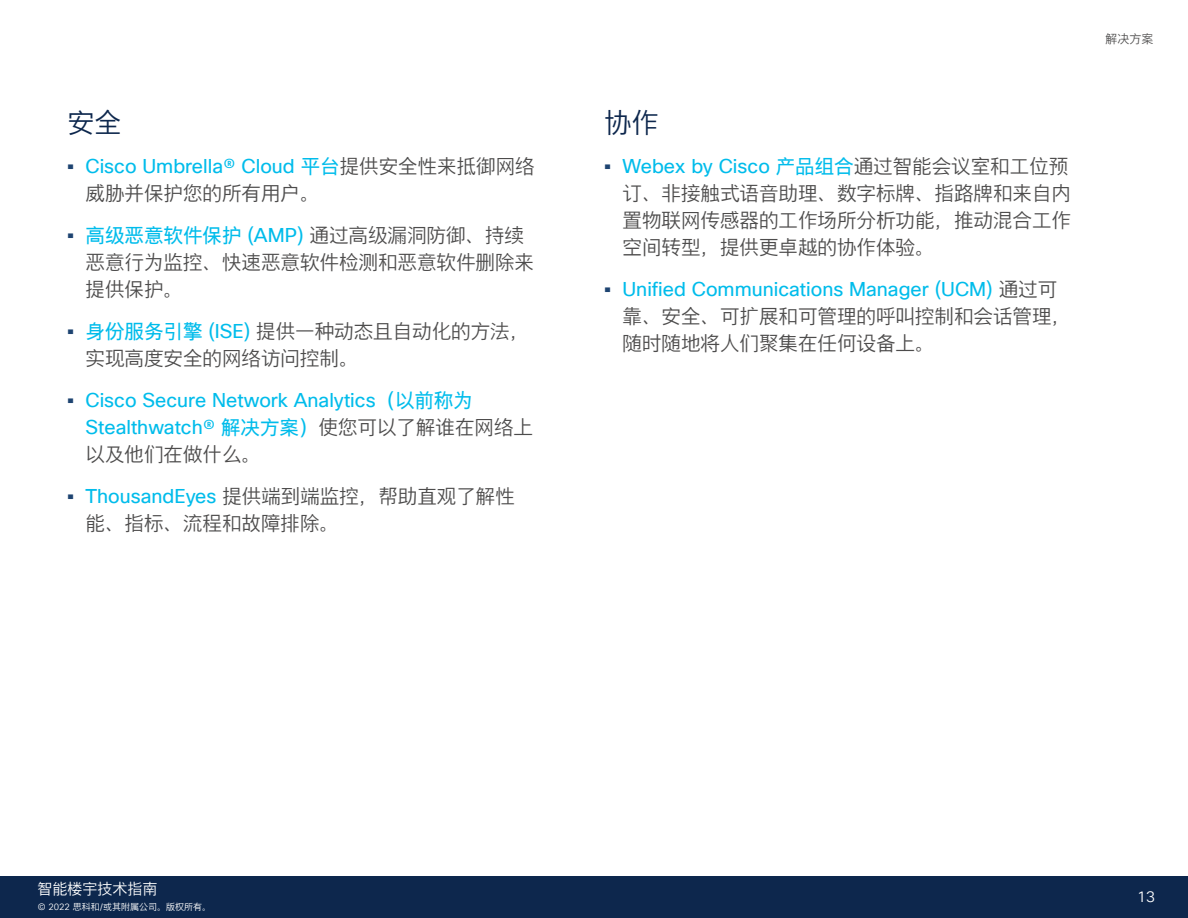
<style>
.page{position:relative;width:1188px;height:918px;background:#fff}
.page>*{position:absolute;margin:0;border:0;box-sizing:border-box;transform-origin:0 0}
.t1{font:27px "Cisco Sans CHS Light";color:#0d274d}
.t2{font:19.5px/27px "Cisco Sans CHS Light";color:#4d4c4c}
.t3{font:19.5px/27px "Cisco Sans TT";color:#00bceb}
.t4{font:15px "Cisco Sans CHS Light";color:#fff}
.t5{font:15px "Cisco Sans TT Light";color:#fff}
.t6{font:12px "Cisco Sans CHS Light";color:#4d4c4c}
.t7{font:9px "Cisco Sans CHS Light";color:#fff}
.s1{font-family:"Cisco Sans TT";font-weight:800;color:#1e4471}
.s2{font-family:"Cisco Sans TT";color:#00bceb}
.s3{font-family:"Cisco Sans CHS";color:#00bceb}
.s4{font-weight:800;color:#1e4471}
.s5{font-family:"Cisco Sans CHS"}
.s6{font-family:"Cisco Sans CHS Light";color:#4d4c4c}
.s7{font-family:"Cisco Sans TT Light"}
</style>
<div class="page">
<div style="left:0;top:876px;width:1188px;height:42px;background:#0d274d"></div>
<p class="t1" style="left:68px;top:105px;width:55px">安全</p>
<p class="t2" style="left:86px;top:152px;width:451px;text-indent:-18px"><span class="s1">•</span> <span class="s2">Cisco Umbrella® Cloud</span> <span class="s3">平台</span>提供安全性来抵御网络威胁并保护您的所有用户。</p>
<p class="t2" style="left:86px;top:221px;width:450px;text-indent:-18px"><span class="s1">•</span> <span class="s3">高级恶意软件保护</span> <span class="s2">(AMP)</span> 通过高级漏洞防御、持续恶意行为监控、快速恶意软件检测和恶意软件删除来提供保护。</p>
<p class="t2" style="left:86px;top:317px;width:445px;text-indent:-18px"><span class="s1">•</span> <span class="s3">身份服务引擎</span> <span class="s2">(ISE)</span> 提供一种动态且自动化的方法，实现高度安全的网络访问控制。</p>
<p class="t3" style="left:86px;top:387px;width:449px;text-indent:-18px"><span class="s4">•</span> Cisco Secure Network Analytics<span class="s5">（以前称为<br></span>Stealthwatch® <span class="s5">解决方案）</span><span class="s6">使您可以了解谁在网络上以及他们在做什么。</span></p>
<p class="t2" style="left:86px;top:482px;width:431px;text-indent:-18px"><span class="s1">•</span> <span class="s2">ThousandEyes</span> 提供端到端监控，帮助直观了解性能、指标、流程和故障排除。</p>
<p class="t1" style="left:604px;top:105px;width:55px">协作</p>
<p class="t2" style="left:622px;top:152px;width:450px;text-indent:-18px"><span class="s1">•</span> <span class="s2">Webex by Cisco</span> <span class="s3">产品组合</span>通过智能会议室和工位预订、非接触式语音助理、数字标牌、指路牌和来自内置物联网传感器的工作场所分析功能，推动混合工作空间转型，提供更卓越的协作体验。</p>
<p class="t2" style="left:622px;top:275px;width:450px;text-indent:-18px"><span class="s1">•</span> <span class="s2">Unified Communications Manager (UCM)</span> 通过可靠、安全、可扩展和可管理的呼叫控制和会话管理，随时随地将人们聚集在任何设备上。</p>
<p class="t6" style="left:1106px;top:31px;width:49px">解决方案</p>
<p class="t4" style="left:38px;top:879px;width:121px">智能楼宇技术指南</p>
<p class="t7" style="left:38px;top:901px;width:175px"><span class="s7">© 2022</span> 思科和<span class="s7">/</span>或其附属公司。版权所有。</p>
<p class="t5" style="left:1137px;top:887px;width:19px">13</p>
</div>
